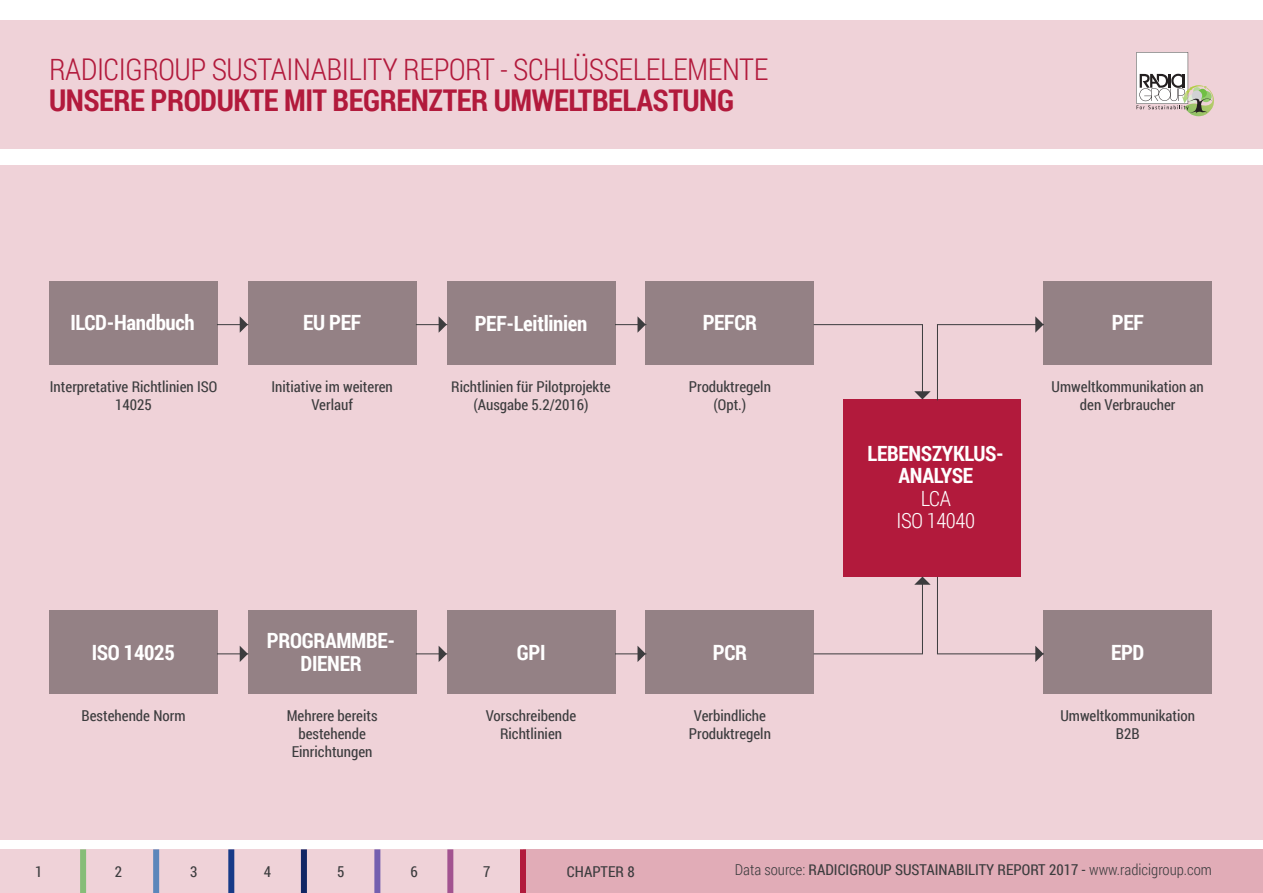
<style>
.page{position:relative;width:1263px;height:893px;background:#fff}
.page>*{position:absolute;margin:0;border:0;box-sizing:border-box;transform-origin:0 0}
.t1{font:300 30px "Roboto Condensed";letter-spacing:-.015em;color:#b21a3c}
.t2{font:700 30px "Roboto Condensed";letter-spacing:-.015em;color:#b21a3c}
.t3{font:700 21px/22.5px "Roboto Condensed";letter-spacing:-.015em;color:#fff;text-align:center}
.t4{font:300 21px/22.5px "Roboto Condensed";letter-spacing:-.015em;color:#fff;text-align:center}
.t5{font:15px/18px "Roboto Condensed";color:#3c3c3e;text-align:center}
.s1{font-weight:300}
</style>
<div class="page">
<div style="left:0;top:849px;width:1263px;height:44px;background:#efd2d8"></div>
<div style="left:0;top:165px;width:1263px;height:675px;background:#efd2d8"></div>
<div style="left:0;top:20px;width:1263px;height:128px;background:#efd2d8"></div>
<div style="left:523px;top:849px;width:740px;height:44px;background:#e1acb7"></div>
<div style="left:80px;top:849px;width:6px;height:44px;background:#86bd78"></div>
<div style="left:228px;top:849px;width:6px;height:44px;background:#173a88"></div>
<div style="left:153px;top:849px;width:6px;height:44px;background:#5c86bb"></div>
<div style="left:301px;top:849px;width:6px;height:44px;background:#112664"></div>
<div style="left:374px;top:849px;width:6px;height:44px;background:#745faf"></div>
<div style="left:447px;top:849px;width:6px;height:44px;background:#a25390"></div>
<div style="left:520px;top:849px;width:6px;height:44px;background:#b21a3c"></div>
<svg style="left:1136px;top:52px;width:78px;height:64px"></svg>
<div style="left:49px;top:281px;width:168px;height:84px;background:#948185"></div>
<div style="left:248px;top:281px;width:168px;height:84px;background:#948185"></div>
<div style="left:447px;top:281px;width:168px;height:84px;background:#948185"></div>
<div style="left:646px;top:281px;width:168px;height:84px;background:#948185"></div>
<div style="left:1043px;top:281px;width:169px;height:84px;background:#948185"></div>
<div style="left:49px;top:611px;width:168px;height:83px;background:#948185"></div>
<div style="left:248px;top:611px;width:168px;height:83px;background:#948185"></div>
<div style="left:447px;top:611px;width:168px;height:83px;background:#948185"></div>
<div style="left:646px;top:611px;width:168px;height:83px;background:#948185"></div>
<div style="left:1043px;top:611px;width:169px;height:83px;background:#948185"></div>
<div style="left:844px;top:399px;width:177px;height:178px;background:#b21a3c"></div>
<hr style="left:217px;top:324px;width:31px;height:1px;background:#3c3c3e">
<hr style="left:416px;top:324px;width:31px;height:1px;background:#3c3c3e">
<hr style="left:615px;top:324px;width:31px;height:1px;background:#3c3c3e">
<hr style="left:814px;top:324px;width:108px;height:1px;background:#3c3c3e">
<hr style="left:937px;top:324px;width:106px;height:1px;background:#3c3c3e">
<hr style="left:217px;top:654px;width:31px;height:1px;background:#3c3c3e">
<hr style="left:416px;top:654px;width:31px;height:1px;background:#3c3c3e">
<hr style="left:615px;top:654px;width:31px;height:1px;background:#3c3c3e">
<hr style="left:814px;top:654px;width:108px;height:1px;background:#3c3c3e">
<hr style="left:937px;top:654px;width:106px;height:1px;background:#3c3c3e">
<hr style="left:937px;top:325px;width:1px;height:75px;background:#3c3c3e">
<hr style="left:922px;top:325px;width:1px;height:70px;background:#3c3c3e">
<hr style="left:937px;top:577px;width:1px;height:77px;background:#3c3c3e">
<hr style="left:922px;top:581px;width:1px;height:73px;background:#3c3c3e">
<svg style="left:914px;top:577px;width:17px;height:8px"></svg>
<svg style="left:914px;top:391px;width:17px;height:8px"></svg>
<svg style="left:1035px;top:646px;width:8px;height:16px"></svg>
<svg style="left:637px;top:646px;width:9px;height:16px"></svg>
<svg style="left:439px;top:646px;width:8px;height:16px"></svg>
<svg style="left:240px;top:646px;width:8px;height:16px"></svg>
<svg style="left:637px;top:316px;width:9px;height:17px"></svg>
<svg style="left:439px;top:317px;width:8px;height:16px"></svg>
<svg style="left:240px;top:316px;width:8px;height:17px"></svg>
<svg style="left:1035px;top:316px;width:8px;height:17px"></svg>
<h1 class="t1" style="left:49px;top:48px;width:721px">RADICIGROUP SUSTAINABILITY REPORT - SCHLÜSSELELEMENTE</h1>
<h1 class="t2" style="left:49px;top:79px;width:687px">UNSERE PRODUKTE MIT BEGRENZTER UMWELTBELASTUNG</h1>
<h2 class="t3" style="left:70px;top:310px;width:126px">ILCD-Handbuch</h2>
<h2 class="t3" style="left:303px;top:311px;width:60px">EU PEF</h2>
<h2 class="t3" style="left:475px;top:311px;width:114px">PEF-Leitlinien</h2>
<h2 class="t3" style="left:703px;top:311px;width:56px">PEFCR</h2>
<h2 class="t3" style="left:1112px;top:311px;width:33px">PEF</h2>
<p class="t5" style="left:50px;top:377px;width:169px">Interpretative Richtlinien ISO<br>14025</p>
<p class="t5" style="left:271px;top:377px;width:123px">Initiative im weiteren<br>Verlauf</p>
<p class="t5" style="left:451px;top:377px;width:161px">Richtlinien für Pilotprojekte (Ausgabe 5.2/2016)</p>
<p class="t5" style="left:689px;top:377px;width:84px">Produktregeln (Opt.)</p>
<p class="t5" style="left:1051px;top:377px;width:154px">Umweltkommunikation an den Verbraucher</p>
<h2 class="t3" style="left:868px;top:441px;width:138px">LEBENSZYKLUS-<br>ANALYSE</h2>
<h2 class="t4" style="left:896px;top:486px;width:80px">LCA<br>ISO 14040</h2>
<h2 class="t3" style="left:267px;top:629px;width:130px">PROGRAMMBE-<br>DIENER</h2>
<h2 class="t3" style="left:92px;top:641px;width:85px">ISO 14025</h2>
<h2 class="t3" style="left:517px;top:641px;width:30px">GPI</h2>
<h2 class="t3" style="left:713px;top:641px;width:36px">PCR</h2>
<h2 class="t3" style="left:1111px;top:641px;width:35px">EPD</h2>
<p class="t5" style="left:82px;top:706px;width:105px">Bestehende Norm</p>
<p class="t5" style="left:287px;top:706px;width:92px">Mehrere bereits bestehende<br>Einrichtungen</p>
<p class="t5" style="left:486px;top:706px;width:92px">Vorschreibende<br>Richtlinien</p>
<p class="t5" style="left:689px;top:706px;width:84px">Verbindliche<br>Produktregeln</p>
<p class="t5" style="left:1060px;top:706px;width:136px">Umweltkommunikation<br>B2B</p>
<p class="t5" style="left:35px;top:862px;width:9px">1</p>
<p class="t5" style="left:115px;top:862px;width:9px">2</p>
<p class="t5" style="left:190px;top:862px;width:9px">3</p>
<p class="t5" style="left:264px;top:862px;width:9px">4</p>
<p class="t5" style="left:337px;top:862px;width:9px">5</p>
<p class="t5" style="left:410px;top:862px;width:9px">6</p>
<p class="t5" style="left:483px;top:862px;width:9px">7</p>
<p class="t5" style="left:567px;top:862px;width:69px">CHAPTER 8</p>
<p class="t5" style="left:735px;top:860px;width:478px"><span class="s1">Data source:</span> RADICIGROUP SUSTAINABILITY REPORT 2017 - <span class="s1">www.radicigroup.com</span></p>
</div>
